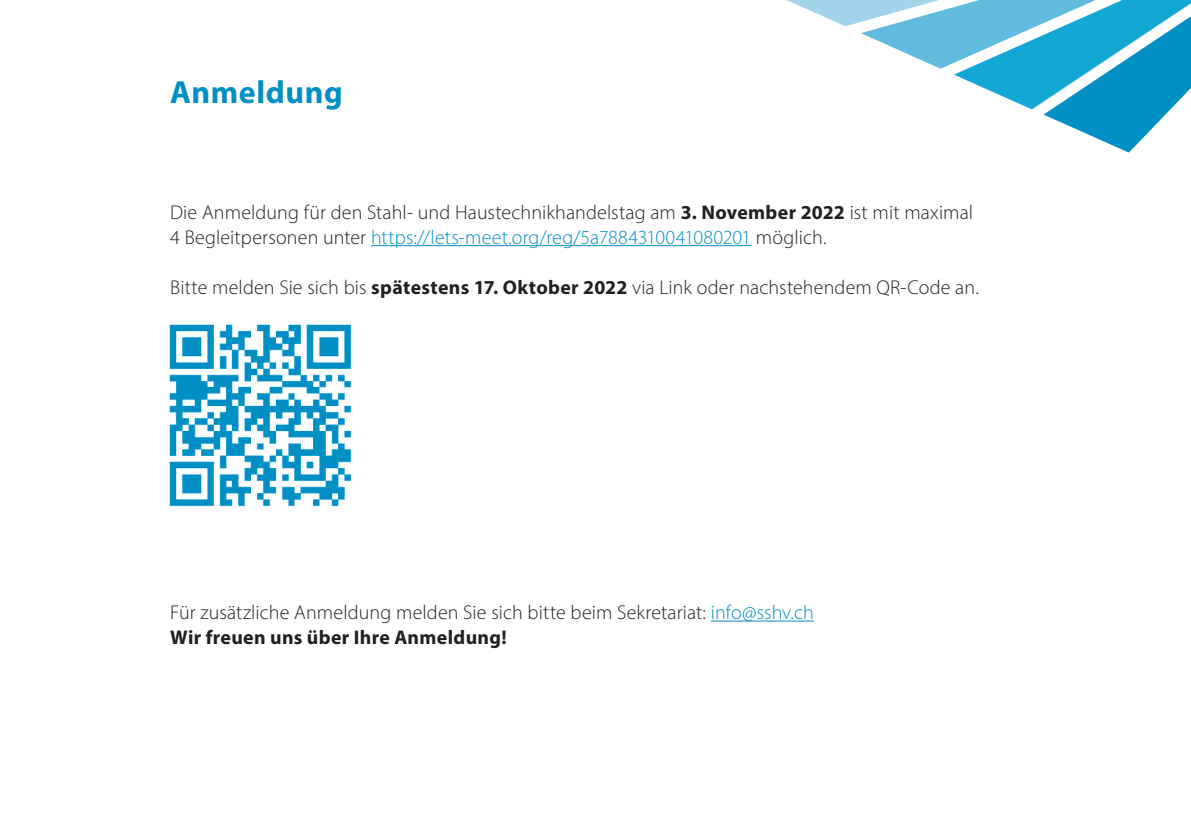
<style>
.page{position:relative;width:1191px;height:840px;background:#fff}
.page>*{position:absolute;margin:0;border:0;box-sizing:border-box;transform-origin:0 0}
.t1{font:700 32px "Myriad Pro";letter-spacing:.02em;color:#008fc5}
.t2{font:300 20px/25px "Myriad Pro";letter-spacing:.005em;color:#231f20}
.t3{font:700 19.8px "Myriad Pro";letter-spacing:.015em;color:#231f20}
.s1{font-weight:700;font-size:19.8px}
.s2{color:#008fc5}
</style>
<div class="page">
<svg style="left:787px;top:0;width:404px;height:152px"></svg>
<hr style="left:371px;top:245px;width:380px;height:1px;background:#008fc5">
<hr style="left:711px;top:620px;width:103px;height:1px;background:#008fc5">
<img style="left:169px;top:324px;width:183px;height:183px">
<h1 class="t1" style="left:170px;top:72px;width:174px">Anmeldung</h1>
<p class="t2" style="left:170px;top:199px;width:804px">Die Anmeldung für den Stahl- und Haustechnikhandelstag am <span class="s1">3. November 2022</span> ist mit maximal<br>4 Begleitpersonen unter <span class="s2">https://lets-meet.org/reg/5a7884310041080201</span> möglich.</p>
<p class="t2" style="left:170px;top:274px;width:810px">Bitte melden Sie sich bis <span class="s1">spätestens 17. Oktober 2022</span> via Link oder nachstehendem QR-Code an.</p>
<p class="t2" style="left:170px;top:599px;width:645px">Für zusätzliche Anmeldung melden Sie sich bitte beim Sekretariat: <span class="s2">info@sshv.ch</span></p>
<p class="t3" style="left:170px;top:624px;width:338px">Wir freuen uns über Ihre Anmeldung!</p>
</div>
